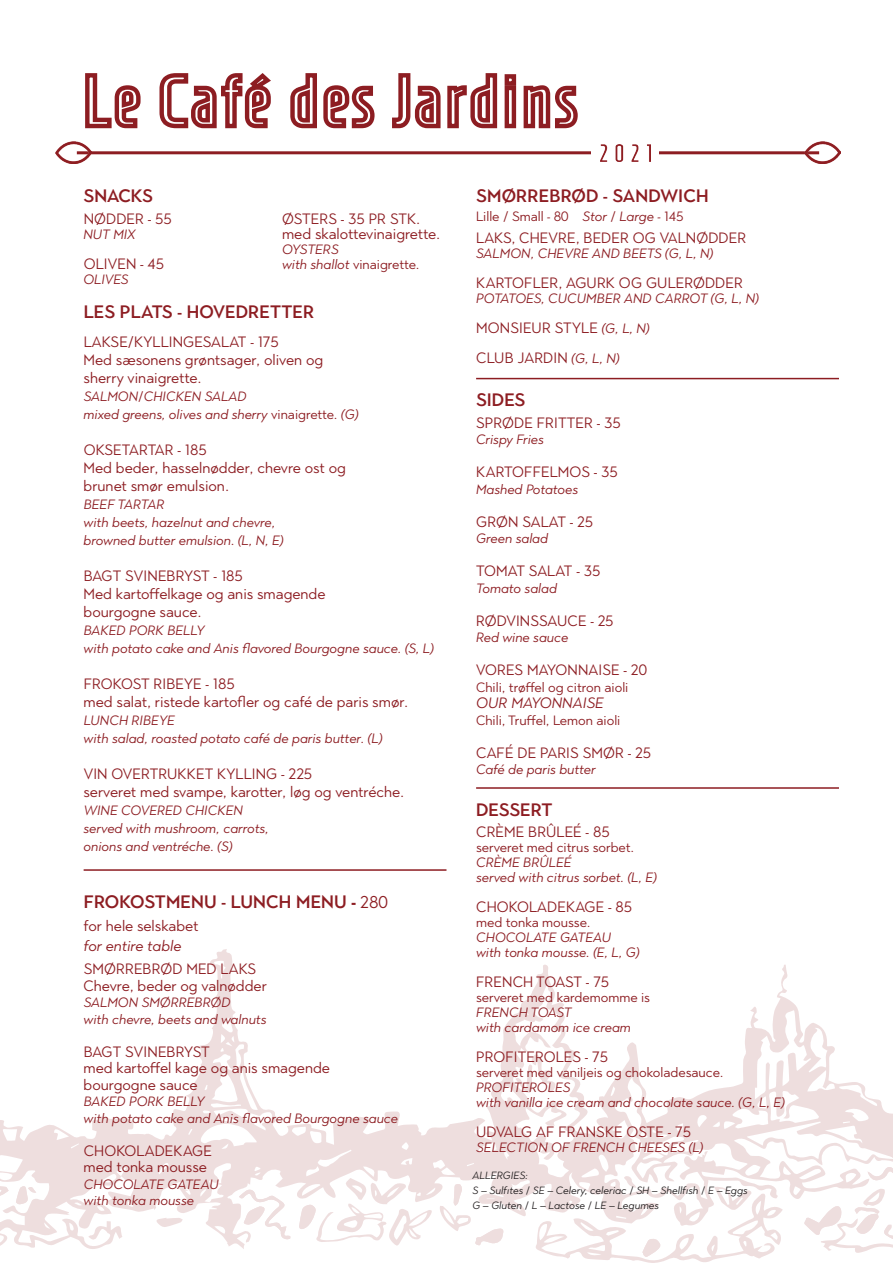
<style>
.page{position:relative;width:893px;height:1263px;background:#fff}
.page>*{position:absolute;margin:0;border:0;box-sizing:border-box;transform-origin:0 0}
.t1{font:500 18px "Town 80 Text";letter-spacing:.01em;color:#8d1d22}
.t2{font:15px/18px "Town 80 Text";color:#8d1d22}
.t3{font:italic 15px "Town 80 Text";color:#8d1d22}
.t4{font:italic 13.5px/18px "Town 80 Text";color:#8d1d22}
.t5{font:13.5px "Town 80 Text";color:#8d1d22}
.t6{font:italic 10.5px/15px "Town 80 Text";color:#231f20}
.s1{font-style:normal}
.s2{font-weight:700;font-size:16.95px}
.s3{font-weight:400;font-size:16.95px}
.s4{font-style:italic}
.s5{font-style:italic;font-size:13.5px}
</style>
<div class="page">
<hr style="left:476px;top:378px;width:363px;height:1px;background:#8d1d22">
<hr style="left:84px;top:869px;width:362px;height:2px;background:#8d1d22">
<svg style="left:85px;top:73px;width:493px;height:55px"></svg>
<hr style="left:77px;top:151px;width:742px;height:3px;background:#8d1d22">
<div style="left:592px;top:148px;width:67px;height:9px;background:#fff"></div>
<img style="left:55px;top:142px;width:37px;height:22px">
<img style="left:804px;top:142px;width:36px;height:22px">
<img style="left:600px;top:145px;width:51px;height:16px">
<svg style="left:0;top:949px;width:893px;height:300px"></svg>
<svg style="left:299px;top:1178px;width:133px;height:68px"></svg>
<svg style="left:868px;top:1166px;width:25px;height:16px"></svg>
<svg style="left:239px;top:1188px;width:52px;height:51px"></svg>
<svg style="left:440px;top:1184px;width:64px;height:62px"></svg>
<svg style="left:804px;top:1188px;width:89px;height:65px"></svg>
<svg style="left:0;top:1186px;width:9px;height:11px"></svg>
<svg style="left:16px;top:1186px;width:20px;height:19px"></svg>
<svg style="left:156px;top:1218px;width:27px;height:10px"></svg>
<svg style="left:515px;top:1053px;width:41px;height:40px"></svg>
<svg style="left:534px;top:1175px;width:249px;height:88px"></svg>
<hr style="left:476px;top:787px;width:363px;height:2px;background:#8d1d22">
<h1 class="t1" style="left:84px;top:184px;width:71px">SNACKS</h1>
<p class="t2" style="left:84px;top:210px;width:90px">NØDDER - 55</p>
<p class="t4" style="left:84px;top:225px;width:53px">NUT MIX</p>
<p class="t2" style="left:84px;top:255px;width:82px">OLIVEN - 45</p>
<p class="t4" style="left:84px;top:270px;width:46px">OLIVES</p>
<p class="t2" style="left:282px;top:211px;width:160px;line-height:15px">ØSTERS - 35 PR STK. med skalottevinaigrette.</p>
<p class="t4" style="left:282px;top:242px;width:139px;line-height:15px">OYSTERS<br>with shallot <span class="s1">vinaigrette</span>.</p>
<h1 class="t1" style="left:84px;top:300px;width:232px">LES PLATS - HOVEDRETTER</h1>
<p class="t2" style="left:84px;top:333px;width:241px">LAKSE/KYLLINGESALAT - 175<br>Med sæsonens grøntsager, oliven og sherry vinaigrette.</p>
<p class="t4" style="left:84px;top:387px;width:276px">SALMON/CHICKEN SALAD<br>mixed greens, olives and sherry <span class="s1">vinaigrette</span>. (G)</p>
<p class="t2" style="left:84px;top:441px;width:264px">OKSETARTAR - 185<br>Med beder, hasselnødder, chevre ost og brunet smør emulsion.</p>
<p class="t4" style="left:84px;top:495px;width:201px">BEEF TARTAR<br>with beets, hazelnut and chevre, browned butter emulsion. (L, N, E)</p>
<p class="t2" style="left:84px;top:567px;width:243px">BAGT SVINEBRYST - 185<br>Med kartoffelkage og anis smagende bourgogne sauce.</p>
<p class="t4" style="left:84px;top:621px;width:351px">BAKED PORK BELLY<br>with potato cake and Anis flavored Bourgogne sauce. (S, L)</p>
<p class="t2" style="left:84px;top:675px;width:326px">FROKOST RIBEYE - 185<br>med salat, ristede kartofler og café de paris smør.</p>
<p class="t4" style="left:84px;top:711px;width:300px">LUNCH RIBEYE<br>with salad, roasted potato café de paris butter. (L)</p>
<p class="t2" style="left:84px;top:765px;width:322px">VIN OVERTRUKKET KYLLING - 225<br>serveret med svampe, karotter, løg og ventréche.</p>
<p class="t4" style="left:84px;top:801px;width:187px">WINE COVERED CHICKEN served with mushroom, carrots, onions and ventréche. (S)</p>
<h1 class="t1" style="left:84px;top:890px;width:306px">FROKOSTMENU - LUNCH MENU <span class="s2">-</span> <span class="s3">280</span></h1>
<p class="t2" style="left:84px;top:917px;width:116px">for hele selskabet</p>
<p class="t3" style="left:84px;top:936px;width:99px">for entire table</p>
<p class="t2" style="left:84px;top:961px;width:185px;line-height:16.5px">SMØRREBRØD MED LAKS<br>Chevre, beder og valnødder</p>
<p class="t4" style="left:84px;top:994px;width:184px;line-height:16.5px">SALMON SMØRREBRØD<br>with chevre, beets and walnuts</p>
<p class="t2" style="left:84px;top:1043px;width:248px;line-height:16.5px">BAGT SVINEBRYST<br>med kartoffel kage og anis smagende bourgogne sauce</p>
<p class="t4" style="left:84px;top:1093px;width:316px;line-height:16.5px">BAKED PORK BELLY<br>with potato cake and Anis flavored Bourgogne sauce</p>
<p class="t2" style="left:84px;top:1142px;width:130px;line-height:16.5px">CHOKOLADEKAGE med tonka mousse</p>
<p class="t4" style="left:84px;top:1176px;width:137px;line-height:16.5px">CHOCOLATE GATEAU with tonka mousse</p>
<h1 class="t1" style="left:476px;top:184px;width:234px">SMØRREBRØD - SANDWICH</h1>
<p class="t5" style="left:476px;top:208px;width:209px">Lille / Small - 80 <span class="s4">Stor / Large -</span> 145</p>
<p class="t2" style="left:476px;top:229px;width:272px">LAKS, CHEVRE, BEDER OG VALNØDDER</p>
<p class="t4" style="left:476px;top:244px;width:238px">SALMON, CHEVRE AND BEETS (G, L, N)</p>
<p class="t2" style="left:476px;top:274px;width:268px">KARTOFLER, AGURK OG GULERØDDER</p>
<p class="t4" style="left:476px;top:289px;width:284px">POTATOES, CUCUMBER AND CARROT (G, L, N)</p>
<p class="t2" style="left:476px;top:313px;width:175px;line-height:30px">MONSIEUR STYLE <span class="s5">(G, L, N)<br></span>CLUB JARDIN <span class="s5">(G, L, N)</span></p>
<h1 class="t1" style="left:476px;top:388px;width:51px">SIDES</h1>
<p class="t2" style="left:476px;top:413px;width:146px">SPRØDE FRITTER - 35</p>
<p class="t4" style="left:476px;top:430px;width:69px">Crispy Fries</p>
<p class="t2" style="left:476px;top:463px;width:143px">KARTOFFELMOS - 35</p>
<p class="t4" style="left:476px;top:480px;width:104px">Mashed Potatoes</p>
<p class="t2" style="left:476px;top:512px;width:118px">GRØN SALAT - 25</p>
<p class="t4" style="left:476px;top:529px;width:73px">Green salad</p>
<p class="t2" style="left:476px;top:562px;width:126px">TOMAT SALAT - 35</p>
<p class="t4" style="left:476px;top:579px;width:82px">Tomato salad</p>
<p class="t2" style="left:476px;top:611px;width:139px">RØDVINSSAUCE - 25</p>
<p class="t4" style="left:476px;top:628px;width:94px">Red wine sauce</p>
<p class="t2" style="left:476px;top:661px;width:173px">VORES MAYONNAISE - 20</p>
<p class="t5" style="left:476px;top:678px;width:154px">Chili, trøffel og citron aioli</p>
<p class="t3" style="left:476px;top:693px;width:129px">OUR MAYONNAISE</p>
<p class="t5" style="left:476px;top:711px;width:146px">Chili, Truffel, Lemon aioli</p>
<p class="t2" style="left:476px;top:743px;width:176px">CAFÉ DE PARIS SMØR - 25</p>
<p class="t4" style="left:476px;top:760px;width:121px">Café de paris butter</p>
<h1 class="t1" style="left:476px;top:798px;width:78px">DESSERT</h1>
<p class="t2" style="left:476px;top:823px;width:135px">CRÈME BRÛLEÉ - 85</p>
<p class="t5" style="left:476px;top:839px;width:159px">serveret med citrus sorbet.</p>
<p class="t4" style="left:476px;top:855px;width:182px;line-height:15px">CRÈME BRÛLEÉ<br>served with citrus sorbet. (L, E)</p>
<p class="t2" style="left:476px;top:898px;width:158px">CHOKOLADEKAGE - 85</p>
<p class="t5" style="left:476px;top:914px;width:116px">med tonka mousse.</p>
<p class="t4" style="left:476px;top:930px;width:165px;line-height:15px">CHOCOLATE GATEAU with tonka mousse. (E, L, G)</p>
<p class="t2" style="left:476px;top:973px;width:135px">FRENCH TOAST - 75</p>
<p class="t5" style="left:476px;top:989px;width:176px">serveret med kardemomme is</p>
<p class="t4" style="left:476px;top:1005px;width:156px;line-height:15px">FRENCH TOAST<br>with cardamom ice cream</p>
<p class="t2" style="left:476px;top:1048px;width:133px">PROFITEROLES - 75</p>
<p class="t5" style="left:476px;top:1064px;width:249px">serveret med vaniljeis og chokoladesauce.</p>
<p class="t4" style="left:476px;top:1080px;width:310px;line-height:15px">PROFITEROLES<br>with vanilla ice cream and chocolate sauce. (G, L, E)</p>
<p class="t2" style="left:476px;top:1123px;width:216px">UDVALG AF FRANSKE OSTE - 75</p>
<p class="t4" style="left:476px;top:1138px;width:228px">SELECTION OF FRENCH CHEESES (L)</p>
<p class="t6" style="left:472px;top:1168px;width:277px">ALLERGIES:<br>S – Sulfites / SE – Celery, celeriac / SH – Shellfish / E – Eggs<br>G – Gluten / L – Lactose / LE – Legumes</p>
</div>
